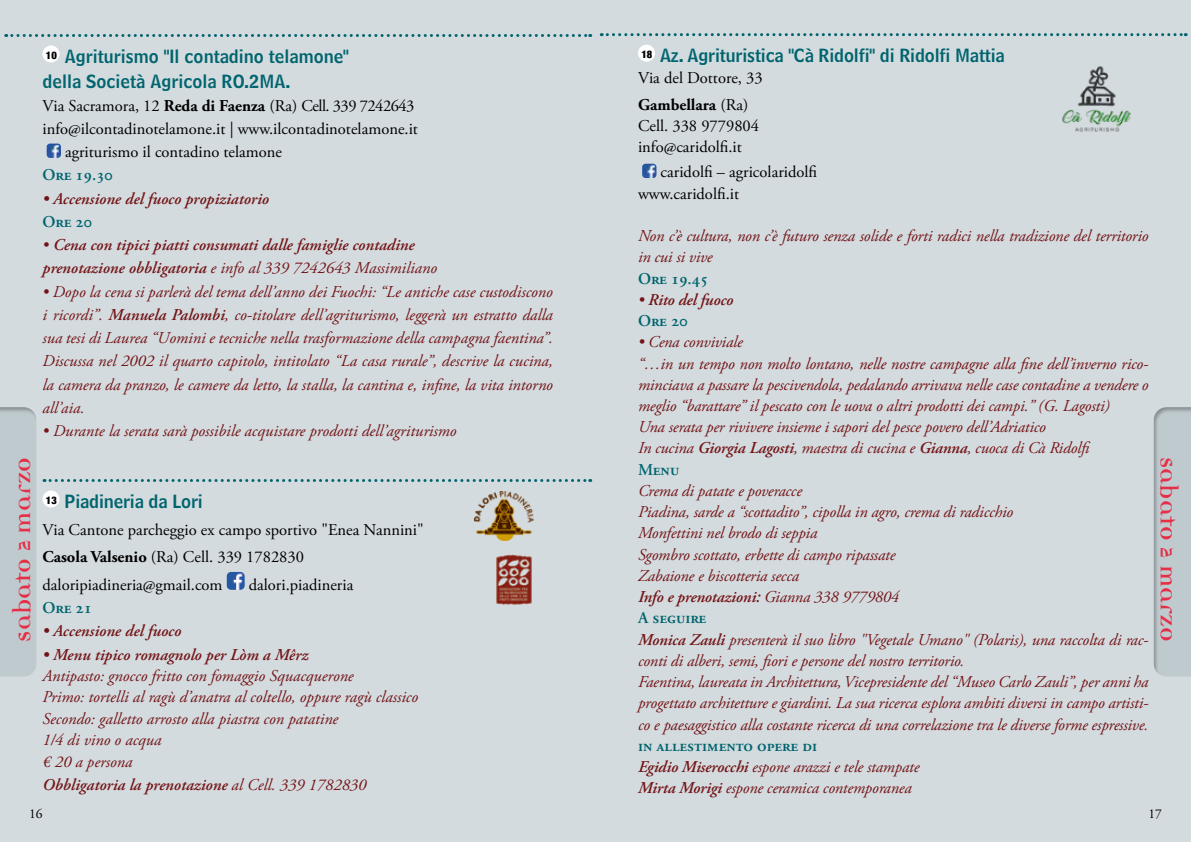
<style>
.page{position:relative;width:1191px;height:842px;background:#fff}
.page>*{position:absolute;margin:0;border:0;box-sizing:border-box;transform-origin:0 0}
.t1{font:700 27px "Democratica";color:#e62e46}
.t2{font:18px/25px "Bell Centennial Std Name Num";color:#00656e}
.t3{font:italic 16.5px/21.3px "Adobe Garamond Pro";letter-spacing:-.01em;color:#731517}
.t4{font:16.5px/27.5px "Adobe Garamond Pro";color:#000}
.t5{font:italic 600 16.5px/23.2px "Adobe Garamond Pro";color:#731517}
.t6{font:600 16.5px "Adobe Garamond Pro";letter-spacing:-.005em;color:#00656e}
.t7{font:13.5px "Adobe Garamond Pro";color:#000}
.s1{font-weight:700}
.s2{font-weight:400}
.s3{font-weight:600}
.s4{font-style:normal;color:#00656e}
.s5{font-weight:600;font-style:normal;color:#00656e}
</style>
<div class="page">
<div style="left:595px;top:0;width:596px;height:842px;background:#d4dbdf"></div>
<div style="left:0;top:0;width:595px;height:842px;background:#d4dbdf"></div>
<div style="left:1153px;top:407px;width:38px;height:271px;background:#000;opacity:.3"></div>
<div style="left:0;top:407px;width:38px;height:271px;background:#bfcacf"></div>
<svg style="left:6px;top:34px;width:585px;height:3px"></svg>
<svg style="left:44px;top:479px;width:547px;height:3px"></svg>
<div style="left:43px;top:45px;width:17px;height:18px;background:#fff;border-radius:50%"></div>
<img style="left:47px;top:144px;width:14px;height:14px">
<div style="left:43px;top:490px;width:17px;height:17px;background:#fff;border-radius:50%"></div>
<img style="left:474px;top:491px;width:59px;height:50px">
<img style="left:496px;top:554px;width:36px;height:51px">
<img style="left:227px;top:572px;width:18px;height:18px">
<svg style="left:601px;top:33px;width:585px;height:3px"></svg>
<div style="left:638px;top:45px;width:17px;height:17px;background:#fff;border-radius:50%"></div>
<img style="left:1062px;top:66px;width:69px;height:66px">
<img style="left:642px;top:164px;width:14px;height:14px">
<h1 class="t1" style="left:10px;top:641px;width:186px;rotate:-90deg">sabato 2 marzo</h1>
<p class="t2" style="left:43px;top:43px;width:308px"><sup>10</sup> Agriturismo "Il contadino telamone" della Società Agricola RO.2MA.</p>
<p class="t4" style="left:43px;top:92px;width:373px">Via Sacramora, 12 <span class="s1">Reda di Faenza</span> (Ra) Cell. 339 7242643</p>
<p class="t4" style="left:43px;top:116px;width:377px">info@ilcontadinotelamone.it | www.ilcontadinotelamone.it</p>
<p class="t4" style="left:65px;top:139px;width:218px">agriturismo il contadino telamone</p>
<p class="t6" style="left:43px;top:166px;width:72px">Ore 19.30</p>
<p class="t5" style="left:43px;top:187px;width:228px">• Accensione del fuoco propiziatorio</p>
<p class="t6" style="left:43px;top:212px;width:51px">Ore 20</p>
<p class="t5" style="left:43px;top:234px;width:396px"><span class="s2">•</span> Cena con tipici piatti consumati dalle famiglie contadine prenotazione obbligatoria <span class="s2">e info al 339 7242643 Massimiliano</span></p>
<p class="t3" style="left:43px;top:280px;width:512px;line-height:23.2px;text-align:justify">• Dopo la cena si parlerà del tema dell’anno dei Fuochi: “Le antiche case custodiscono i ricordi”. <span class="s3">Manuela Palombi</span>, co-titolare dell’agriturismo, leggerà un estratto dalla sua tesi di Laurea “Uomini e tecniche nella trasformazione della campagna faentina”.<br>Discussa nel 2002 il quarto capitolo, intitolato “La casa rurale”, descrive la cucina, la camera da pranzo, le camere da letto, la stalla, la cantina e, infine, la vita intorno all’aia.</p>
<p class="t3" style="left:43px;top:421px;width:415px">• Durante la serata sarà possibile acquistare prodotti dell’agriturismo</p>
<p class="t2" style="left:46px;top:488px;width:158px"><sup>13</sup> Piadineria da Lori</p>
<p class="t4" style="left:43px;top:517px;width:383px">Via Cantone parcheggio ex campo sportivo "Enea Nannini"<br><span class="s1">Casola Valsenio</span> (Ra) Cell. 339 1782830 daloripiadineria@gmail.com</p>
<p class="t4" style="left:249px;top:571px;width:106px">dalori.piadineria</p>
<p class="t6" style="left:43px;top:598px;width:51px">Ore 21</p>
<p class="t5" style="left:43px;top:620px;width:140px">• Accensione del fuoco</p>
<p class="t5" style="left:43px;top:643px;width:267px">• Menu tipico romagnolo per Lòm a Mêrz</p>
<p class="t3" style="left:43px;top:665px;width:377px">Antipasto: gnocco fritto con fomaggio Squacquerone<br>Primo: tortelli al ragù d’anatra al coltello, oppure ragù classico Secondo: galletto arrosto alla piastra con patatine<br>1/4 di vino o acqua<br>€ 20 a persona</p>
<p class="t5" style="left:43px;top:774px;width:325px">Obbligatoria la prenotazione <span class="s2">al Cell. 339 1782830</span></p>
<p class="t2" style="left:641px;top:42px;width:365px"><sup>18</sup> Az. Agrituristica "Cà Ridolfi" di Ridolfi Mattia</p>
<p class="t4" style="left:638px;top:65px;width:126px;line-height:26.7px">Via del Dottore, 33<br><span class="s1">Gambellara</span> (Ra)</p>
<p class="t4" style="left:638px;top:115px;width:123px;line-height:21.3px">Cell. 338 9779804 info@caridolfi.it</p>
<p class="t4" style="left:638px;top:162px;width:181px;line-height:21.3px;text-indent:23px">caridolfi – agricolaridolfi www.caridolfi.it</p>
<p class="t3" style="left:638px;top:226px;width:512px">Non c’è cultura, non c’è futuro senza solide e forti radici nella tradizione del territorio in cui si vive</p>
<p class="t6" style="left:638px;top:269px;width:72px">Ore 19.45</p>
<p class="t5" style="left:638px;top:290px;width:97px;line-height:21.3px"><span class="s2">•</span> Rito del fuoco<br><span class="s4">Ore 20</span></p>
<p class="t3" style="left:638px;top:332px;width:512px">• Cena conviviale<br>“…in un tempo non molto lontano, nelle nostre campagne alla fine dell’inverno rico&shy;minciava a passare la pescivendola, pedalando arrivava nelle case contadine a vendere o meglio “barattare” il pescato con le uova o altri prodotti dei campi.” (G. Lagosti)<br>Una serata per rivivere insieme i sapori del pesce povero dell’Adriatico<br>In cucina <span class="s3">Giorgia Lagosti</span>, maestra di cucina e <span class="s3">Gianna</span>, cuoca di Cà Ridolfi<br><span class="s5">Menu</span></p>
<p class="t3" style="left:638px;top:480px;width:512px">Crema di patate e poveracce<br>Piadina, sarde a “scottadito”, cipolla in agro, crema di radicchio<br>Monfettini nel brodo di seppia<br>Sgombro scottato, erbette di campo ripassate<br>Zabaione e biscotteria secca<br><span class="s3">Info e prenotazioni:</span> Gianna 338 9779804<br><span class="s5">A seguire<br></span><span class="s3">Monica Zauli</span> presenterà il suo libro "Vegetale Umano" (Polaris), una raccolta di rac&shy;conti di alberi, semi, fiori e persone del nostro territorio.<br>Faentina, laureata in Architettura, Vicepresidente del “Museo Carlo Zauli”, per anni ha progettato architetture e giardini. La sua ricerca esplora ambiti diversi in campo artisti&shy;co e paesaggistico alla costante ricerca di una correlazione tra le diverse forme espressive.</p>
<p class="t3" style="left:638px;top:735px;width:283px"><span class="s5">in allestimento opere di<br></span><span class="s3">Egidio Miserocchi</span> espone arazzi e tele stampate<br><span class="s3">Mirta Morigi</span> espone ceramica contemporanea</p>
<h1 class="t1" style="left:1181px;top:457px;width:186px;rotate:90deg">sabato 2 marzo</h1>
<p class="t7" style="left:29px;top:805px;width:15px">16</p>
<p class="t7" style="left:1148px;top:805px;width:15px">17</p>
</div>
